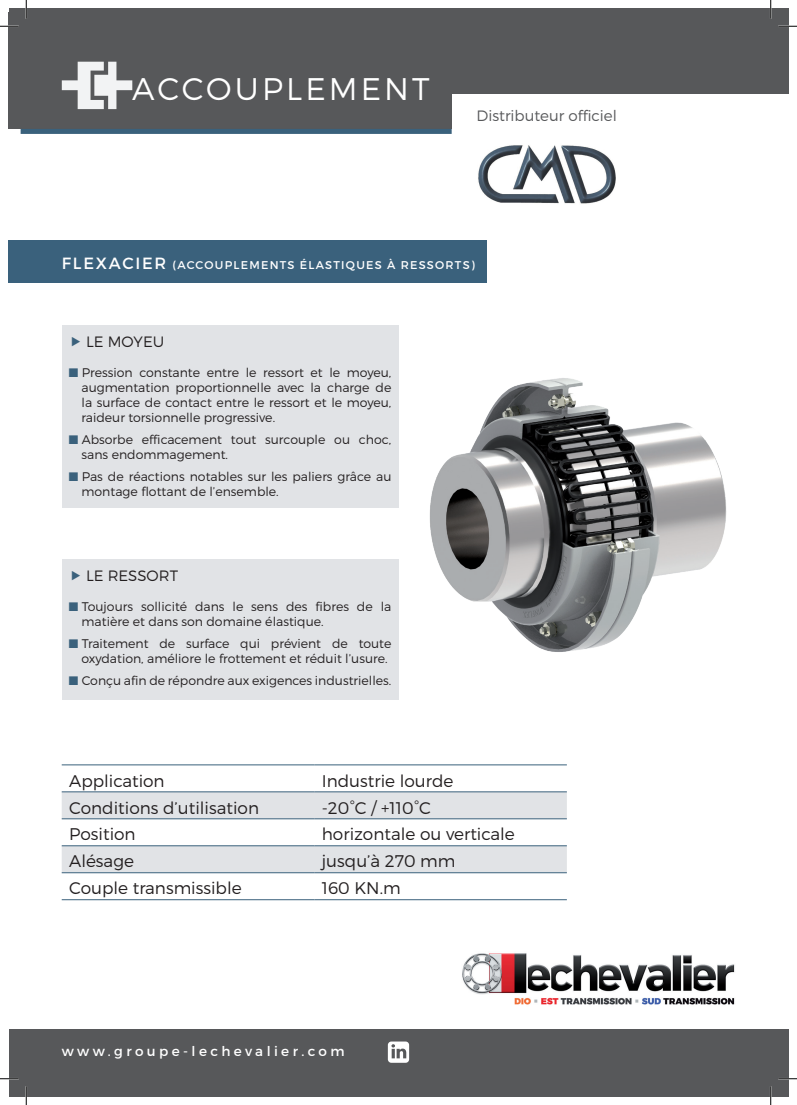
<style>
.page{position:relative;width:797px;height:1105px;background:#fff}
.page>*{position:absolute;margin:0;border:0;box-sizing:border-box;transform-origin:0 0}
.t1{font:300 31.25px "Montserrat";letter-spacing:.1em;color:#fff}
.t2{font:300 16.88px "Montserrat";color:#231f20}
.t3{font:300 15px "Montserrat";color:#57585a}
.t4{font:300 15px "Montserrat";color:#231f20}
.t5{font:13.62px "Montserrat";letter-spacing:.25em;color:#fff}
.t6{font:300 12.5px/15px "Montserrat";color:#231f20}
.t7{font:11.25px "Montserrat";letter-spacing:.11em;color:#fff}
.s1{font-size:16.25px}
.s2{color:#3a617c}
</style>
<div class="page">
<div style="left:62px;top:560px;width:336px;height:140px;background:#e1e3e6"></div>
<div style="left:62px;top:325px;width:336px;height:182px;background:#e1e3e6"></div>
<div style="left:9px;top:12px;width:442px;height:117px;background:#57585a"></div>
<div style="left:9px;top:9px;width:779px;height:85px;background:#57585a"></div>
<div style="left:9px;top:1029px;width:779px;height:67px;background:#57585a"></div>
<svg style="left:388px;top:1041px;width:21px;height:22px"></svg>
<img style="left:462px;top:953px;width:273px;height:52px">
<div style="left:21px;top:129px;width:430px;height:5px;background:#3a617c"></div>
<img style="left:478px;top:145px;width:138px;height:59px">
<div style="left:9px;top:240px;width:478px;height:43px;background:#3a617c"></div>
<img style="left:429px;top:378px;width:298px;height:274px">
<svg style="left:62px;top:792px;width:505px;height:80px;fill:#e1e3e6"></svg>
<hr style="left:62px;top:764px;width:252px;height:1px;background:#3a617c">
<hr style="left:314px;top:764px;width:253px;height:1px;background:#3a617c">
<hr style="left:62px;top:791px;width:252px;height:1px;background:#3a617c">
<hr style="left:314px;top:791px;width:253px;height:1px;background:#3a617c">
<hr style="left:62px;top:818px;width:252px;height:1px;background:#3a617c">
<hr style="left:314px;top:818px;width:253px;height:1px;background:#3a617c">
<hr style="left:62px;top:845px;width:252px;height:1px;background:#3a617c">
<hr style="left:314px;top:845px;width:253px;height:1px;background:#3a617c">
<hr style="left:62px;top:872px;width:252px;height:1px;background:#3a617c">
<hr style="left:314px;top:872px;width:253px;height:1px;background:#3a617c">
<hr style="left:62px;top:899px;width:252px;height:1px;background:#3a617c">
<hr style="left:314px;top:899px;width:253px;height:1px;background:#3a617c">
<svg style="left:62px;top:62px;width:70px;height:47px"></svg>
<svg style="left:0;top:25px;width:19px;height:2px"></svg>
<svg style="left:778px;top:25px;width:19px;height:2px"></svg>
<svg style="left:0;top:1078px;width:18px;height:1px"></svg>
<svg style="left:779px;top:1078px;width:18px;height:1px"></svg>
<svg style="left:25px;top:0;width:2px;height:19px"></svg>
<svg style="left:25px;top:1086px;width:2px;height:19px"></svg>
<svg style="left:770px;top:0;width:1px;height:18px"></svg>
<svg style="left:770px;top:1087px;width:1px;height:18px"></svg>
<h1 class="t1" style="left:132px;top:70px;width:299px">ACCOUPLEMENT</h1>
<p class="t3" style="left:476px;top:107px;width:142px">Distributeur officiel</p>
<p class="t7" style="left:62px;top:258px;width:414px"><span class="s1">FLEXACIER</span> (ACCOUPLEMENTS ÉLASTIQUES À RESSORTS)</p>
<p class="t4" style="left:86px;top:332px;width:80px">LE MOYEU</p>
<p class="t6" style="left:81px;top:364px;width:311px;text-align:justify;text-indent:-13px"><span class="s2">■</span> Pression constante entre le ressort et le moyeu, augmentation proportionnelle avec la charge de la surface de contact entre le ressort et le moyeu, raideur torsionnelle progressive.</p>
<p class="t6" style="left:81px;top:431px;width:311px;text-indent:-13px"><span class="s2">■</span> Absorbe efficacement tout surcouple ou choc, sans endommagement.</p>
<p class="t6" style="left:81px;top:469px;width:311px;text-indent:-13px"><span class="s2">■</span> Pas de réactions notables sur les paliers grâce au montage flottant de l’ensemble.</p>
<p class="t4" style="left:86px;top:566px;width:93px">LE RESSORT</p>
<p class="t6" style="left:81px;top:599px;width:311px;text-indent:-13px"><span class="s2">■</span> Toujours sollicité dans le sens des fibres de la matière et dans son domaine élastique.</p>
<p class="t6" style="left:81px;top:636px;width:311px;text-indent:-13px"><span class="s2">■</span> Traitement de surface qui prévient de toute oxydation, améliore le frottement et réduit l’usure.</p>
<p class="t6" style="left:69px;top:673px;width:324px"><span class="s2">■</span> Conçu afin de répondre aux exigences industrielles.</p>
<h2 class="t2" style="left:69px;top:770px;width:97px">Application</h2>
<h2 class="t2" style="left:322px;top:770px;width:133px">Industrie lourde</h2>
<h2 class="t2" style="left:69px;top:797px;width:191px">Conditions d’utilisation</h2>
<h2 class="t2" style="left:322px;top:797px;width:111px">-20°C / +110°C</h2>
<h2 class="t2" style="left:69px;top:824px;width:68px">Position</h2>
<h2 class="t2" style="left:322px;top:824px;width:194px">horizontale ou verticale</h2>
<h2 class="t2" style="left:69px;top:851px;width:66px">Alésage</h2>
<h2 class="t2" style="left:322px;top:851px;width:135px">jusqu’à 270 mm</h2>
<h2 class="t2" style="left:69px;top:878px;width:174px">Couple transmissible</h2>
<h2 class="t2" style="left:322px;top:878px;width:80px">160 KN.m</h2>
<p class="t5" style="left:62px;top:1043px;width:284px">www.groupe-lechevalier.com</p>
</div>
